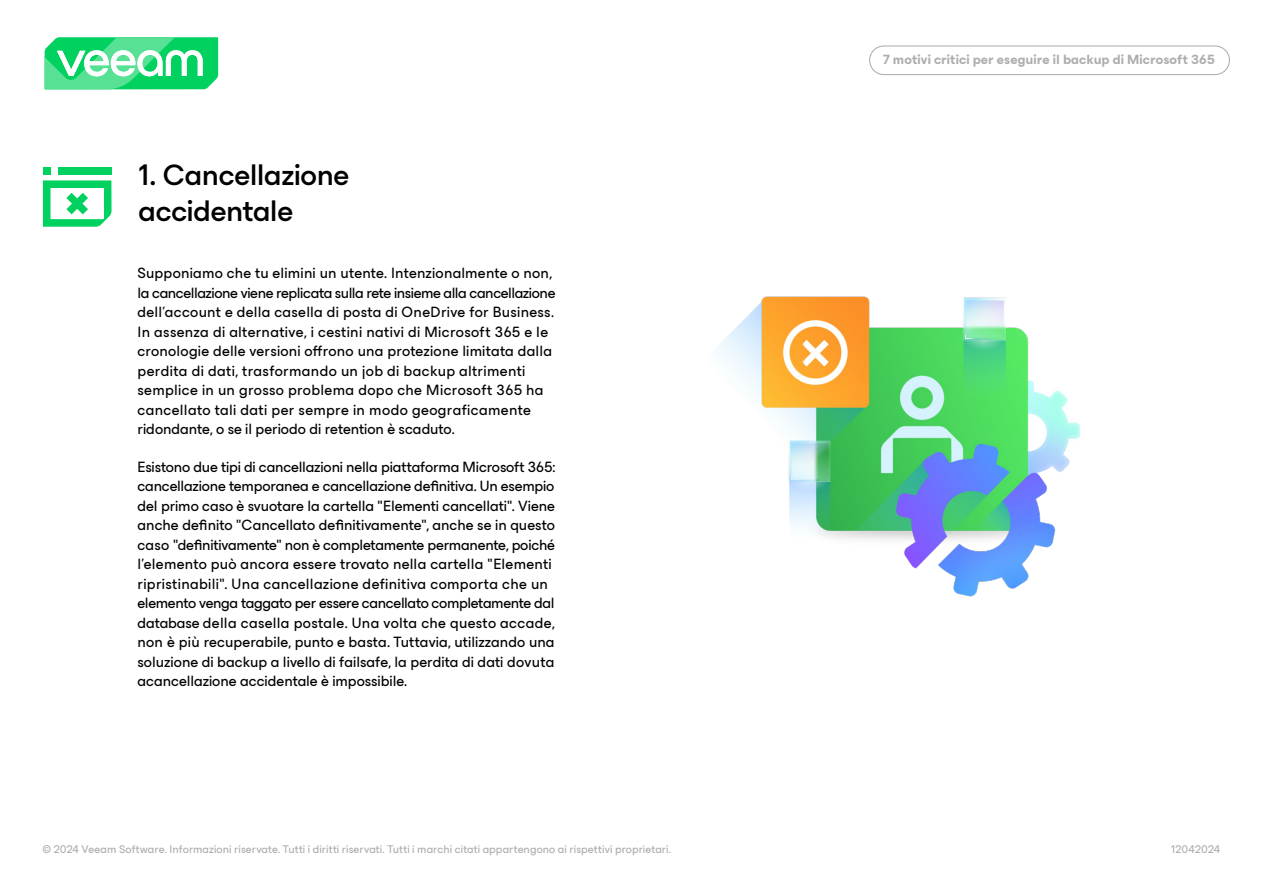
<style>
.page{position:relative;width:1263px;height:893px;background:#fff}
.page>*{position:absolute;margin:0;border:0;box-sizing:border-box;transform-origin:0 0}
.Subtitle_22_Medium{font:500 30px/36px "ES Build Neutral";letter-spacing:-.01em;color:#000}
.body_text_11{font:15px/19.5px "ES Build Neutral";letter-spacing:.005em;color:#000}
.t1{font:700 13.5px "ES Build Neutral";letter-spacing:.005em;color:#adacaf}
.t2{font:11.25px "ES Build Neutral";letter-spacing:.01em;color:#adacaf}
</style>
<div class="page">
<svg style="left:44px;top:37px;width:175px;height:53px"></svg>
<div style="left:869px;top:45px;width:361px;height:30px;border:1px solid #adacaf;border-radius:14px"></div>
<img style="left:716px;top:296px;width:364px;height:301px">
<div style="left:58px;top:167px;width:53px;height:8px;background:#00d15f"></div>
<div style="left:43px;top:167px;width:7px;height:8px;background:#00d15f"></div>
<svg style="left:43px;top:180px;width:68px;height:47px"></svg>
<p class="Subtitle_22_Medium" style="left:138px;top:154px;width:212px">1. Cancellazione accidentale</p>
<p class="body_text_11" style="left:138px;top:262px;width:419px">Supponiamo che tu elimini un utente. Intenzionalmente o non, la cancellazione viene replicata sulla rete insieme alla cancellazione dell'account e della casella di posta di OneDrive for Business.<br>In assenza di alternative, i cestini nativi di Microsoft 365 e le cronologie delle versioni offrono una protezione limitata dalla perdita di dati, trasformando un job di backup altrimenti semplice in un grosso problema dopo che Microsoft 365 ha cancellato tali dati per sempre in modo geograficamente ridondante, o se il periodo di retention è scaduto.</p>
<p class="body_text_11" style="left:138px;top:456px;width:419px">Esistono due tipi di cancellazioni nella piattaforma Microsoft 365: cancellazione temporanea e cancellazione definitiva. Un esempio del primo caso è svuotare la cartella "Elementi cancellati". Viene anche definito "Cancellato definitivamente", anche se in questo caso "definitivamente" non è completamente permanente, poiché l'elemento può ancora essere trovato nella cartella "Elementi ripristinabili". Una cancellazione definitiva comporta che un elemento venga taggato per essere cancellato completamente dal database della casella postale. Una volta che questo accade, non è più recuperabile, punto e basta. Tuttavia, utilizzando una soluzione di backup a livello di failsafe, la perdita di dati dovuta acancellazione accidentale è impossibile.</p>
<p class="t1" style="left:883px;top:48px;width:333px">7 motivi critici per eseguire il backup di Microsoft 365</p>
<p class="t2" style="left:43px;top:840px;width:630px">© 2024 Veeam Software. Informazioni riservate. Tutti i diritti riservati. Tutti i marchi citati appartengono ai rispettivi proprietari.</p>
<p class="t2" style="left:1171px;top:840px;width:51px">12042024</p>
</div>
